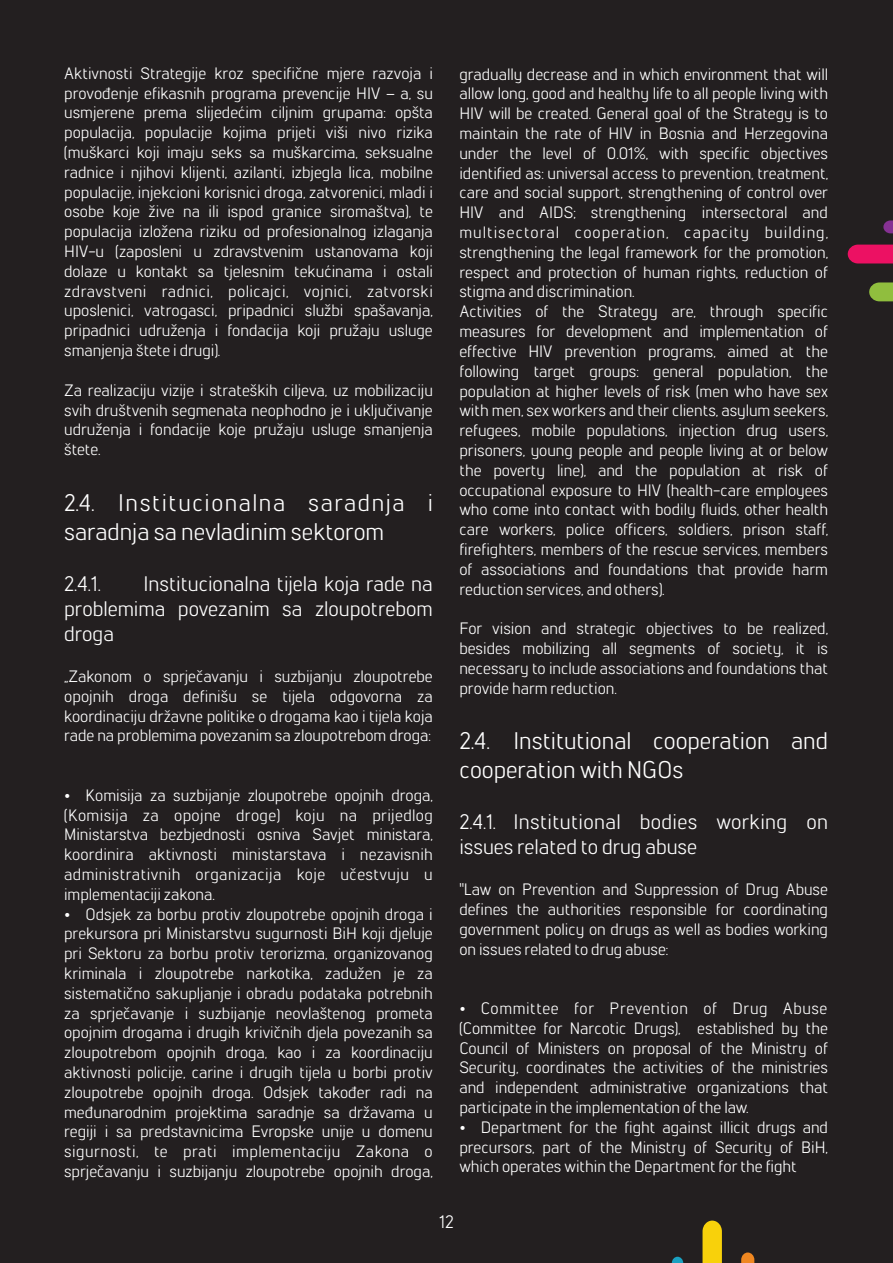
<style>
.page{position:relative;width:893px;height:1263px;background:#231f20}
.page>*{position:absolute;margin:0;border:0;box-sizing:border-box;transform-origin:0 0}
.t1{font:24px/28.8px "Lintel";color:#fff}
.t2{font:21px/25.2px "Lintel";color:#fff;text-align:justify}
.t3{font:18px "Lintel";color:#fff}
.t4{font:16.5px/19.8px "Lintel";color:#fff;text-align:justify}
</style>
<div class="page">
<svg style="left:869px;top:282px;width:24px;height:19px"></svg>
<svg style="left:848px;top:245px;width:45px;height:18px"></svg>
<svg style="left:883px;top:220px;width:10px;height:13px"></svg>
<svg style="left:702px;top:1220px;width:20px;height:43px"></svg>
<svg style="left:672px;top:1257px;width:11px;height:6px"></svg>
<svg style="left:741px;top:1252px;width:13px;height:11px"></svg>
<p class="t4" style="left:64px;top:65px;width:370px">Aktivnosti Strategije kroz specifične mjere razvoja i provođenje efikasnih programa prevencije HIV – a, su usmjerene prema slijedećim ciljnim grupama: opšta populacija, populacije kojima prijeti viši nivo rizika (muškarci koji imaju seks sa muškarcima, seksualne radnice i njihovi klijenti, azilanti, izbjegla lica, mobilne populacije, injekcioni korisnici droga, zatvorenici, mladi i osobe koje žive na ili ispod granice siromaštva), te populacija izložena riziku od profesionalnog izlaganja HIV-u (zaposleni u zdravstvenim ustanovama koji dolaze u kontakt sa tjelesnim tekućinama i ostali zdravstveni radnici, policajci, vojnici, zatvorski uposlenici, vatrogasci, pripadnici službi spašavanja, pripadnici udruženja i fondacija koji pružaju usluge smanjenja štete i drugi).</p>
<p class="t4" style="left:64px;top:382px;width:370px">Za realizaciju vizije i strateških ciljeva, uz mobilizaciju svih društvenih segmenata neophodno je i uključivanje udruženja i fondacije koje pružaju usluge smanjenja štete.</p>
<h1 class="t1" style="left:64px;top:490px;width:370px">2.4. Institucionalna saradnja i saradnja sa nevladinim sektorom</h1>
<p class="t2" style="left:64px;top:573px;width:38px">2.4.1.</p>
<p class="t2" style="left:64px;top:573px;width:370px;text-indent:79px">Institucionalna tijela koja rade na problemima povezanim sa zloupotrebom droga</p>
<p class="t4" style="left:64px;top:668px;width:370px">„Zakonom o sprječavanju i suzbijanju zloupotrebe opojnih droga definišu se tijela odgovorna za koordinaciju državne politike o drogama kao i tijela koja rade na problemima povezanim sa zloupotrebom droga:</p>
<p class="t4" style="left:64px;top:787px;width:370px;text-indent:21px">Komisija za suzbijanje zloupotrebe opojnih droga, (Komisija za opojne droge) koju na prijedlog Ministarstva bezbjednosti osniva Savjet ministara, koordinira aktivnosti ministarstava i nezavisnih administrativnih organizacija koje učestvuju u implementaciji zakona.</p>
<p class="t4" style="left:64px;top:905px;width:370px;text-indent:21px">Odsjek za borbu protiv zloupotrebe opojnih droga i prekursora pri Ministarstvu sugurnosti BiH koji djeluje pri Sektoru za borbu protiv terorizma, organizovanog kriminala i zloupotrebe narkotika, zadužen je za sistematično sakupljanje i obradu podataka potrebnih za sprječavanje i suzbijanje neovlaštenog prometa opojnim drogama i drugih krivičnih djela povezanih sa zloupotrebom opojnih droga, kao i za koordinaciju aktivnosti policije, carine i drugih tijela u borbi protiv zloupotrebe opojnih droga. Odsjek također radi na međunarodnim projektima saradnje sa državama u regiji i sa predstavnicima Evropske unije u domenu sigurnosti, te prati implementaciju Zakona o sprječavanju i suzbijanju zloupotrebe opojnih droga,</p>
<p class="t4" style="left:459px;top:66px;width:370px;text-align:left">gradually decrease and in which environment that will allow long, good and healthy life to all people living with HIV will be created. General goal of the Strategy is to maintain the rate of HIV in Bosnia and Herzegovina under the level of 0.01%, with specific objectives identified as: universal access to prevention, treatment, care and social support, strengthening of control over HIV and AIDS; strengthening intersectoral and multisectoral cooperation, capacity building, strengthening the legal framework for the promotion, respect and protection of human rights, reduction of stigma and discrimination.<br>Activities of the Strategy are, through specific measures for development and implementation of effective HIV prevention programs, aimed at the following target groups: general population, the population at higher levels of risk (men who have sex with men, sex workers and their clients, asylum seekers, refugees, mobile populations, injection drug users, prisoners, young people and people living at or below the poverty line), and the population at risk of occupational exposure to HIV (health-care employees who come into contact with bodily fluids, other health care workers, police officers, soldiers, prison staff, firefighters, members of the rescue services, members of associations and foundations that provide harm reduction services, and others).</p>
<p class="t4" style="left:459px;top:620px;width:370px">For vision and strategic objectives to be realized, besides mobilizing all segments of society, it is necessary to include associations and foundations that provide harm reduction.</p>
<h1 class="t1" style="left:459px;top:729px;width:370px">2.4. Institutional cooperation and cooperation with NGOs</h1>
<p class="t2" style="left:459px;top:811px;width:370px">2.4.1. Institutional bodies working on issues related to drug abuse</p>
<p class="t4" style="left:459px;top:881px;width:370px">"Law on Prevention and Suppression of Drug Abuse defines the authorities responsible for coordinating government policy on drugs as well as bodies working on issues related to drug abuse:</p>
<p class="t4" style="left:459px;top:1000px;width:370px;text-indent:21px">Committee for Prevention of Drug Abuse (Committee for Narcotic Drugs), established by the Council of Ministers on proposal of the Ministry of Security, coordinates the activities of the ministries and independent administrative organizations that participate in the implementation of the law.</p>
<p class="t4" style="left:459px;top:1119px;width:370px;text-indent:21px">Department for the fight against illicit drugs and precursors, part of the Ministry of Security of BiH, which operates within the Department for the fight</p>
<p class="t3" style="left:439px;top:1214px;width:16px">12</p>
</div>
